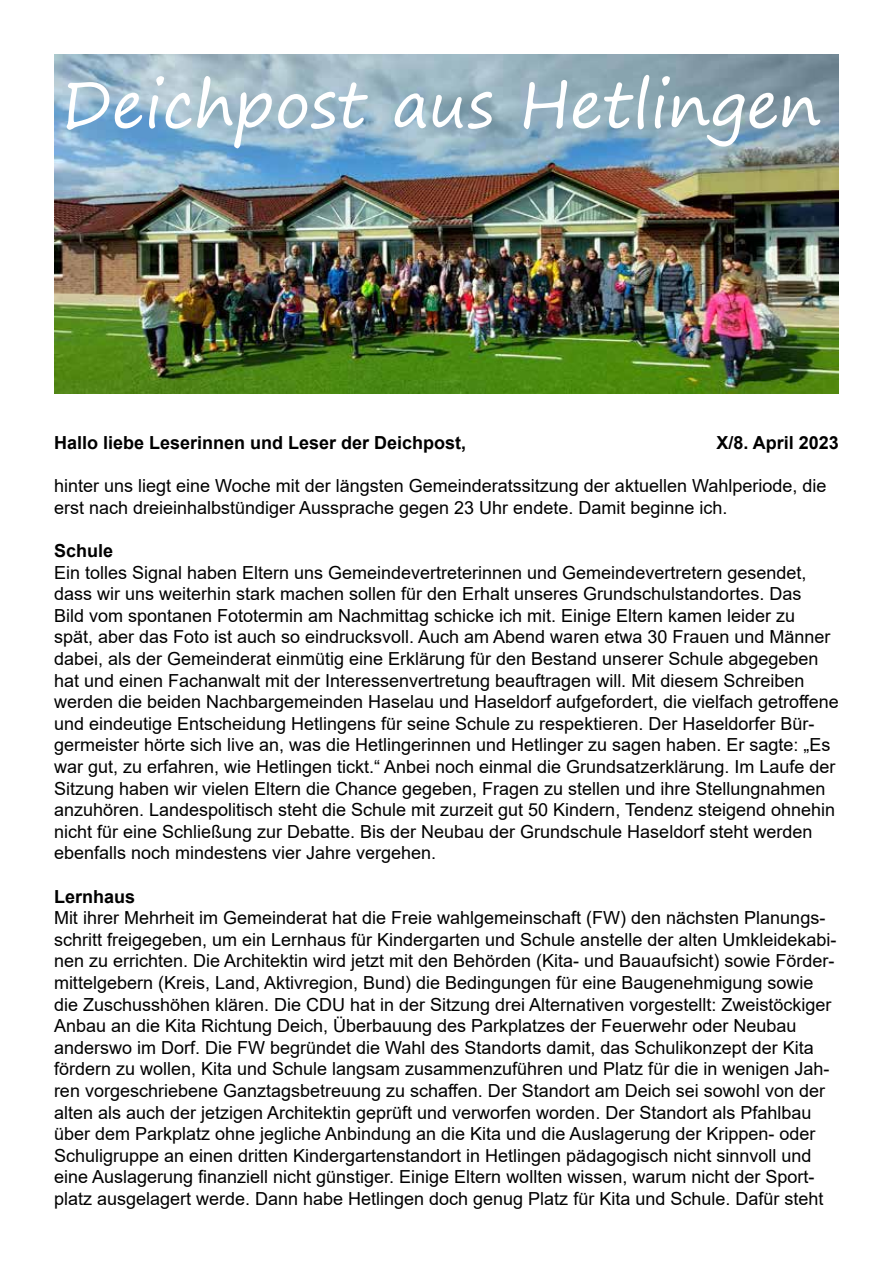
<style>
.page{position:relative;width:893px;height:1263px;background:#fff}
.page>*{position:absolute;margin:0;border:0;box-sizing:border-box;transform-origin:0 0}
.t1{font:63px "Segoe Print";color:#fff}
.t2{font:18px/21.6px "Arial";color:#000}
.t3{font:700 18px "Arial";color:#000}
</style>
<div class="page">
<img style="left:54px;top:54px;width:785px;height:339px">
<h1 class="t1" style="left:62px;top:48px;width:761px">Deichpost aus Hetlingen</h1>
<p class="t3" style="left:54px;top:430px;width:414px">Hallo liebe Leserinnen und Leser der Deichpost,</p>
<p class="t3" style="left:717px;top:430px;width:124px">X/8. April 2023</p>
<p class="t2" style="left:54px;top:475px;width:774px">hinter uns liegt eine Woche mit der längsten Gemeinderatssitzung der aktuellen Wahlperiode, die erst nach dreieinhalbstündiger Aussprache gegen 23 Uhr endete. Damit beginne ich.</p>
<p class="t3" style="left:54px;top:538px;width:61px">Schule</p>
<p class="t2" style="left:54px;top:561px;width:786px">Ein tolles Signal haben Eltern uns Gemeindevertreterinnen und Gemeindevertretern gesendet, dass wir uns weiterhin stark machen sollen für den Erhalt unseres Grundschulstandortes. Das<br>Bild vom spontanen Fototermin am Nachmittag schicke ich mit. Einige Eltern kamen leider zu<br>spät, aber das Foto ist auch so eindrucksvoll. Auch am Abend waren etwa 30 Frauen und Männer dabei, als der Gemeinderat einmütig eine Erklärung für den Bestand unserer Schule abgegeben hat und einen Fachanwalt mit der Interessenvertretung beauftragen will. Mit diesem Schreiben werden die beiden Nachbargemeinden Haselau und Haseldorf aufgefordert, die vielfach getroffene und eindeutige Entscheidung Hetlingens für seine Schule zu respektieren. Der Haseldorfer Bür&shy;germeister hörte sich live an, was die Hetlingerinnen und Hetlinger zu sagen haben. Er sagte: „Es war gut, zu erfahren, wie Hetlingen tickt.“ Anbei noch einmal die Grundsatzerklärung. Im Laufe der Sitzung haben wir vielen Eltern die Chance gegeben, Fragen zu stellen und ihre Stellungnahmen anzuhören. Landespolitisch steht die Schule mit zurzeit gut 50 Kindern, Tendenz steigend ohnehin nicht für eine Schließung zur Debatte. Bis der Neubau der Grundschule Haseldorf steht werden ebenfalls noch mindestens vier Jahre vergehen.</p>
<p class="t3" style="left:54px;top:884px;width:83px">Lernhaus</p>
<p class="t2" style="left:54px;top:907px;width:784px">Mit ihrer Mehrheit im Gemeinderat hat die Freie wahlgemeinschaft (FW) den nächsten Planungs&shy;schritt freigegeben, um ein Lernhaus für Kindergarten und Schule anstelle der alten Umkleidekabi&shy;nen zu errichten. Die Architektin wird jetzt mit den Behörden (Kita- und Bauaufsicht) sowie Förder&shy;mittelgebern (Kreis, Land, Aktivregion, Bund) die Bedingungen für eine Baugenehmigung sowie die Zuschusshöhen klären. Die CDU hat in der Sitzung drei Alternativen vorgestellt: Zweistöckiger Anbau an die Kita Richtung Deich, Überbauung des Parkplatzes der Feuerwehr oder Neubau anderswo im Dorf. Die FW begründet die Wahl des Standorts damit, das Schulikonzept der Kita fördern zu wollen, Kita und Schule langsam zusammenzuführen und Platz für die in wenigen Jah&shy;ren vorgeschriebene Ganztagsbetreuung zu schaffen. Der Standort am Deich sei sowohl von der alten als auch der jetzigen Architektin geprüft und verworfen worden. Der Standort als Pfahlbau über dem Parkplatz ohne jegliche Anbindung an die Kita und die Auslagerung der Krippen- oder Schuligruppe an einen dritten Kindergartenstandort in Hetlingen pädagogisch nicht sinnvoll und eine Auslagerung finanziell nicht günstiger. Einige Eltern wollten wissen, warum nicht der Sport&shy;platz ausgelagert werde. Dann habe Hetlingen doch genug Platz für Kita und Schule. Dafür steht</p>
</div>
